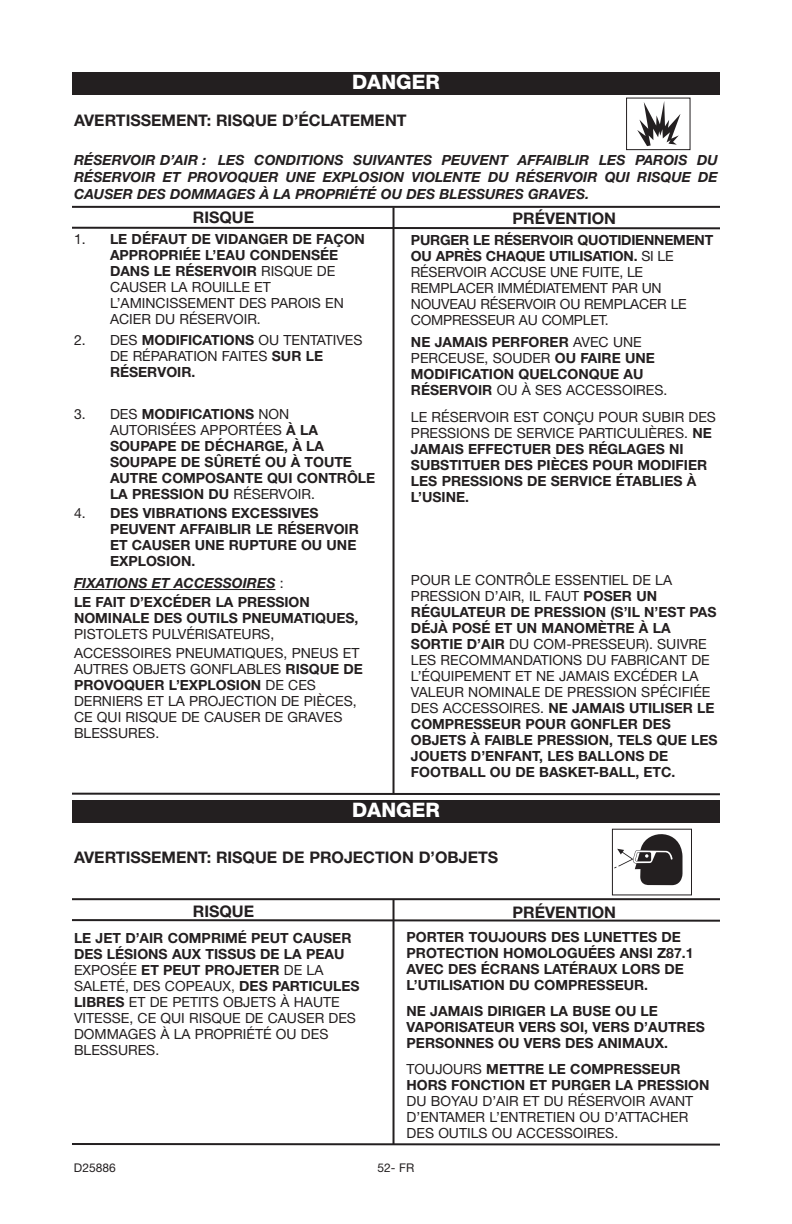
<style>
.page{position:relative;width:792px;height:1224px;background:#fff}
.page>*{position:absolute;margin:0;border:0;box-sizing:border-box;transform-origin:0 0}
.t1{font:800 20px "Helvetica Neue";color:#fff}
.t2{font:700 16px "Helvetica Neue";color:#231f20}
.t3{font:700 14px/16px "Helvetica Neue";color:#231f20}
.t4{font:14px/16px "Helvetica Neue";color:#231f20}
.t5{font:italic 700 14px/16.8px "Helvetica Neue";color:#231f20;text-align:justify}
.t6{font:12px "Helvetica Neue";color:#231f20}
.s1{font-weight:700}
.s2{font-weight:400}
.s3{font-style:italic}
</style>
<div class="page">
<hr style="left:72px;top:1143px;width:648px;height:3px;background:#231f20">
<svg style="left:637px;top:101px;width:44px;height:45px"></svg>
<div style="left:626px;top:98px;width:65px;height:52px;border:1px solid #231f20"></div>
<hr style="left:72px;top:206px;width:648px;height:2px;background:#231f20">
<hr style="left:72px;top:227px;width:648px;height:2px;background:#231f20">
<hr style="left:393px;top:207px;width:2px;height:586px;background:#231f20">
<hr style="left:74px;top:589px;width:31px;height:1px;background:#231f20">
<hr style="left:105px;top:589px;width:170px;height:1px;background:#231f20">
<hr style="left:72px;top:793px;width:648px;height:2px;background:#231f20">
<svg style="left:614px;top:834px;width:69px;height:51px"></svg>
<div style="left:612px;top:829px;width:80px;height:66px;border:1px solid #231f20"></div>
<hr style="left:72px;top:898px;width:648px;height:2px;background:#231f20">
<hr style="left:72px;top:919px;width:648px;height:3px;background:#231f20">
<hr style="left:393px;top:900px;width:2px;height:244px;background:#231f20">
<div style="left:72px;top:72px;width:648px;height:23px;background:#231f20"></div>
<div style="left:72px;top:800px;width:648px;height:23px;background:#231f20"></div>
<h1 class="t1" style="left:352px;top:74px;width:89px">DANGER</h1>
<p class="t2" style="left:74px;top:114px;width:334px">AVERTISSEMENT: RISQUE D’ÉCLATEMENT</p>
<p class="t5" style="left:74px;top:153px;width:645px">RÉSERVOIR D’AIR : LES CONDITIONS SUIVANTES PEUVENT AFFAIBLIR LES PAROIS DU RÉSERVOIR ET PROVOQUER UNE EXPLOSION VIOLENTE DU RÉSERVOIR QUI RISQUE DE CAUSER DES DOMMAGES À LA PROPRIÉTÉ OU DES BLESSURES GRAVES.</p>
<p class="t4" style="left:110px;top:232px;width:256px;text-indent:-36px">1. <span class="s1">LE DÉFAUT DE VIDANGER DE FAÇON<br>APPROPRIÉE L’EAU CONDENSÉE<br>DANS LE RÉSERVOIR</span> RISQUE DE<br>CAUSER LA ROUILLE ET<br>L’AMINCISSEMENT DES PAROIS EN<br>ACIER DU RÉSERVOIR.</p>
<p class="t4" style="left:110px;top:334px;width:254px;text-indent:-36px">2. DES <span class="s1">MODIFICATIONS</span> OU TENTATIVES<br>DE RÉPARATION FAITES <span class="s1">SUR LE<br>RÉSERVOIR.</span></p>
<p class="t3" style="left:110px;top:408px;width:267px;text-indent:-36px"><span class="s2">3. DES</span> MODIFICATIONS <span class="s2">NON<br>AUTORISÉES APPORTÉES</span> À LA<br>SOUPAPE DE DÉCHARGE, À LA<br>SOUPAPE DE SÛRETÉ OU À TOUTE<br>AUTRE COMPOSANTE QUI CONTRÔLE<br>LA PRESSION DU <span class="s2">RÉSERVOIR.</span></p>
<p class="t3" style="left:110px;top:507px;width:250px;text-indent:-36px"><span class="s2">4.</span> DES VIBRATIONS EXCESSIVES<br>PEUVENT AFFAIBLIR LE RÉSERVOIR<br>ET CAUSER UNE RUPTURE OU UNE<br>EXPLOSION.</p>
<p class="t3" style="left:74px;top:575px;width:237px;line-height:18.8px"><span class="s3">FIXATIONS ET ACCESSOIRES</span> <span class="s2">:<br></span>LE FAIT D’EXCÉDER LA PRESSION</p>
<p class="t3" style="left:74px;top:611px;width:286px">NOMINALE DES OUTILS PNEUMATIQUES,</p>
<p class="t4" style="left:74px;top:626px;width:287px;line-height:18.8px">PISTOLETS PULVÉRISATEURS,<br>ACCESSOIRES PNEUMATIQUES, PNEUS ET</p>
<p class="t4" style="left:74px;top:662px;width:291px">AUTRES OBJETS GONFLABLES <span class="s1">RISQUE DE<br>PROVOQUER L’EXPLOSION</span> DE CES<br>DERNIERS ET LA PROJECTION DE PIÈCES,<br>CE QUI RISQUE DE CAUSER DE GRAVES<br>BLESSURES.</p>
<p class="t2" style="left:193px;top:212px;width:63px">RISQUE</p>
<p class="t2" style="left:512px;top:212px;width:105px">PRÉVENTION</p>
<p class="t4" style="left:411px;top:233px;width:304px"><span class="s1">PURGER LE RÉSERVOIR QUOTIDIENNEMENT<br>OU APRÈS CHAQUE UTILISATION.</span> SI LE<br>RÉSERVOIR ACCUSE UNE FUITE, LE<br>REMPLACER IMMÉDIATEMENT PAR UN<br>NOUVEAU RÉSERVOIR OU REMPLACER LE<br>COMPRESSEUR AU COMPLET.</p>
<p class="t3" style="left:411px;top:335px;width:258px">NE JAMAIS PERFORER <span class="s2">AVEC UNE<br>PERCEUSE, SOUDER</span> OU FAIRE UNE<br>MODIFICATION QUELCONQUE AU<br>RÉSERVOIR <span class="s2">OU À SES ACCESSOIRES.</span></p>
<p class="t3" style="left:411px;top:410px;width:307px"><span class="s2">LE RÉSERVOIR EST CONÇU POUR SUBIR DES<br>PRESSIONS DE SERVICE PARTICULIÈRES.</span> NE<br>JAMAIS EFFECTUER DES RÉGLAGES NI<br>SUBSTITUER DES PIÈCES POUR MODIFIER<br>LES PRESSIONS DE SERVICE ÉTABLIES À<br>L’USINE.</p>
<p class="t3" style="left:411px;top:574px;width:308px"><span class="s2">POUR LE CONTRÔLE ESSENTIEL DE LA PRESSION D’AIR, IL FAUT</span> POSER UN RÉGULATEUR DE PRESSION (S’IL N’EST PAS DÉJÀ POSÉ ET UN MANOMÈTRE À LA SORTIE D’AIR <span class="s2">DU COM-PRESSEUR). SUIVRE LES RECOMMANDATIONS DU FABRICANT DE L’ÉQUIPEMENT ET NE JAMAIS EXCÉDER LA VALEUR NOMINALE DE PRESSION SPÉCIFIÉE DES ACCESSOIRES.</span> NE JAMAIS UTILISER LE COMPRESSEUR POUR GONFLER DES OBJETS À FAIBLE PRESSION, TELS QUE LES JOUETS D’ENFANT, LES BALLONS DE FOOTBALL OU DE BASKET-BALL, ETC.</p>
<h1 class="t1" style="left:352px;top:803px;width:89px">DANGER</h1>
<p class="t2" style="left:74px;top:851px;width:426px">AVERTISSEMENT: RISQUE DE PROJECTION D’OBJETS</p>
<p class="t2" style="left:193px;top:906px;width:63px">RISQUE</p>
<p class="t2" style="left:512px;top:906px;width:105px">PRÉVENTION</p>
<p class="t4" style="left:74px;top:931px;width:287px"><span class="s1">LE JET D’AIR COMPRIMÉ PEUT CAUSER<br>DES LÉSIONS AUX TISSUS DE LA PEAU<br></span>EXPOSÉE <span class="s1">ET PEUT PROJETER</span> DE LA<br>SALETÉ, DES COPEAUX, <span class="s1">DES PARTICULES<br>LIBRES</span> ET DE PETITS OBJETS À HAUTE<br>VITESSE, CE QUI RISQUE DE CAUSER DES<br>DOMMAGES À LA PROPRIÉTÉ OU DES<br>BLESSURES.</p>
<p class="t3" style="left:407px;top:930px;width:288px">PORTER TOUJOURS DES LUNETTES DE<br>PROTECTION HOMOLOGUÉES ANSI Z87.1<br>AVEC DES ÉCRANS LATÉRAUX LORS DE<br>L’UTILISATION DU COMPRESSEUR.</p>
<p class="t3" style="left:407px;top:1004px;width:300px">NE JAMAIS DIRIGER LA BUSE OU LE<br>VAPORISATEUR VERS SOI, VERS D’AUTRES<br>PERSONNES OU VERS DES ANIMAUX.</p>
<p class="t3" style="left:407px;top:1062px;width:304px"><span class="s2">TOUJOURS</span> METTRE LE COMPRESSEUR<br>HORS FONCTION ET PURGER LA PRESSION</p>
<p class="t4" style="left:407px;top:1094px;width:288px">DU BOYAU D’AIR ET DU RÉSERVOIR AVANT<br>D’ENTAMER L’ENTRETIEN OU D’ATTACHER<br>DES OUTILS OU ACCESSOIRES.</p>
<p class="t6" style="left:74px;top:1164px;width:43px">D25886</p>
<p class="t6" style="left:378px;top:1163px;width:38px">52- FR</p>
</div>
